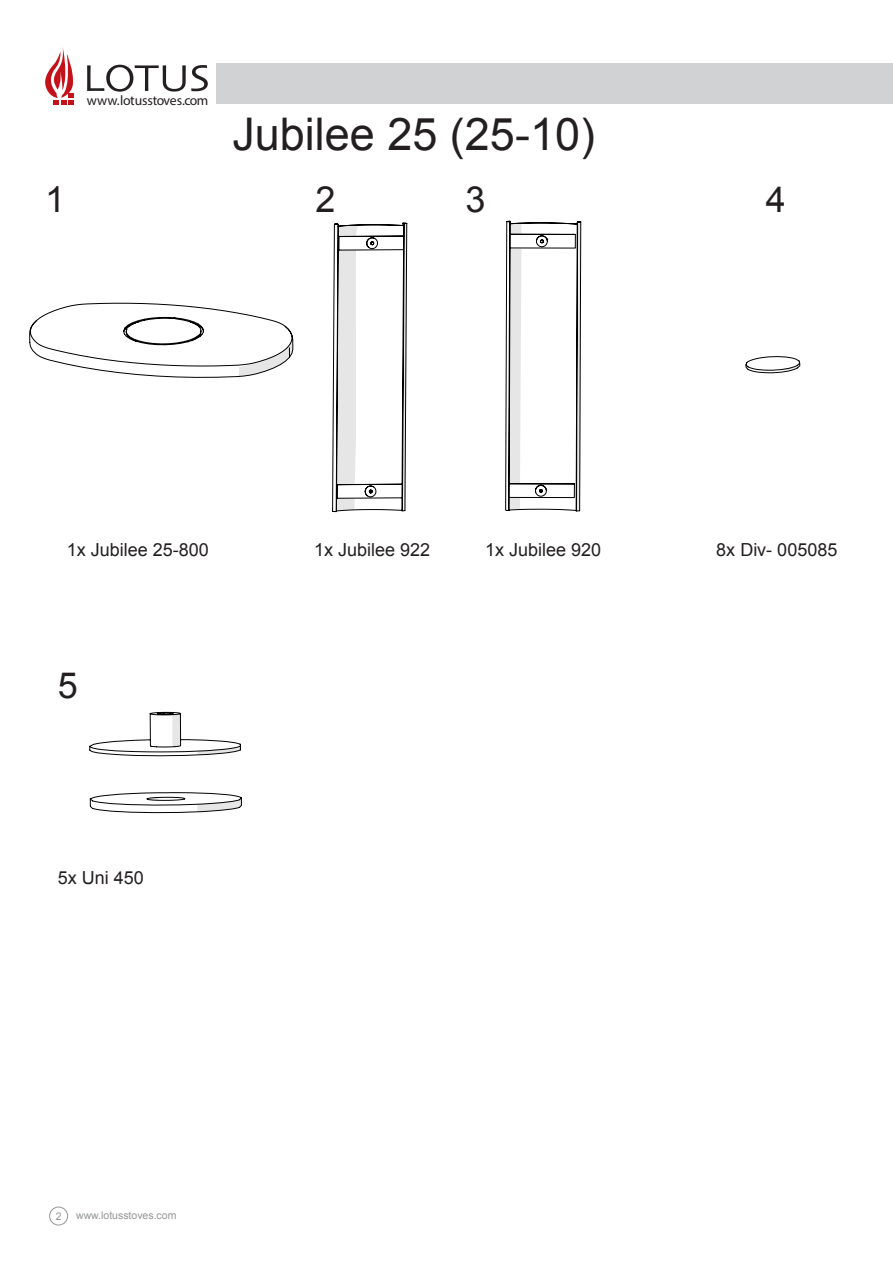
<style>
.page{position:relative;width:893px;height:1263px;background:#fff}
.page>*{position:absolute;margin:0;border:0;box-sizing:border-box;transform-origin:0 0}
.t1{font:45px "Arial";color:#231f20}
.t2{font:36px "Arial";color:#231f20}
.t3{font:18px "Arial";color:#231f20}
.t4{font:13.8px "Myriad Pro";letter-spacing:-.02em;color:#231f20}
.t5{font:10.5px "Arial";color:#939598}
</style>
<div class="page">
<div style="left:216px;top:64px;width:677px;height:40px;background:#d1d2d4"></div>
<div style="left:49px;top:1206px;width:19px;height:19px;border:1px solid #939598;border-radius:50%"></div>
<svg style="left:87px;top:65px;width:121px;height:27px"></svg>
<svg style="left:45px;top:47px;width:29px;height:58px"></svg>
<svg style="left:332px;top:222px;width:76px;height:290px"></svg>
<svg style="left:505px;top:220px;width:77px;height:292px"></svg>
<svg style="left:745px;top:356px;width:56px;height:18px"></svg>
<svg style="left:89px;top:712px;width:153px;height:101px"></svg>
<svg style="left:29px;top:303px;width:264px;height:75px"></svg>
<p class="t4" style="left:87px;top:92px;width:123px">www.lotusstoves.com</p>
<p class="t1" style="left:232px;top:105px;width:364px">Jubilee 25 (25-10)</p>
<p class="t2" style="left:45px;top:176px;width:22px">1</p>
<p class="t2" style="left:315px;top:176px;width:22px">2</p>
<p class="t2" style="left:465px;top:176px;width:22px">3</p>
<p class="t2" style="left:766px;top:176px;width:22px">4</p>
<p class="t3" style="left:67px;top:538px;width:144px">1x Jubilee 25-800</p>
<p class="t3" style="left:314px;top:538px;width:118px">1x Jubilee 922</p>
<p class="t3" style="left:485px;top:538px;width:118px">1x Jubilee 920</p>
<p class="t3" style="left:716px;top:538px;width:123px">8x Div- 005085</p>
<p class="t2" style="left:58px;top:662px;width:22px">5</p>
<p class="t3" style="left:58px;top:865px;width:88px">5x Uni 450</p>
<p class="t5" style="left:56px;top:1209px;width:7px">2</p>
<p class="t5" style="left:76px;top:1208px;width:102px">www.lotusstoves.com</p>
</div>
